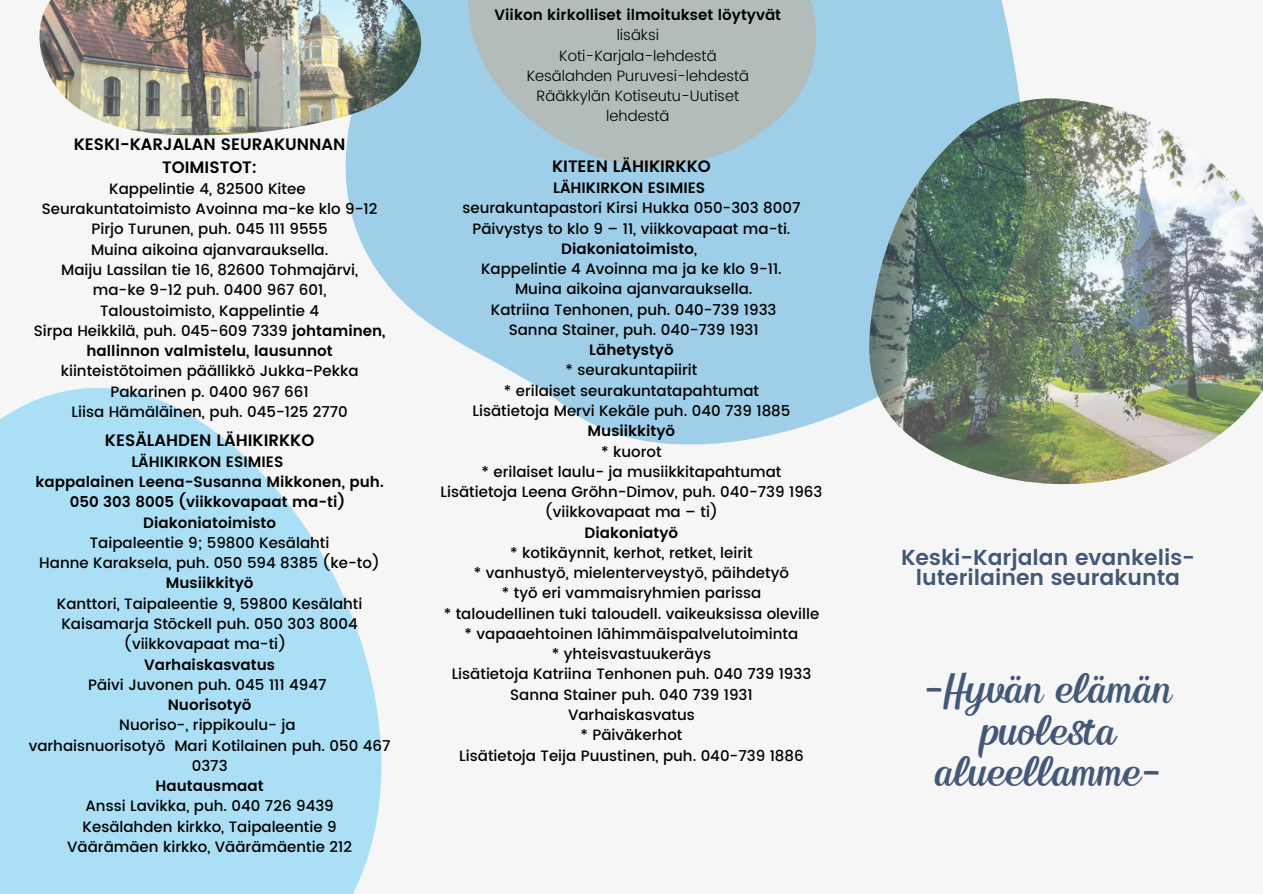
<style>
.page{position:relative;width:1263px;height:894px;background:#fff}
.page>*{position:absolute;margin:0;border:0;box-sizing:border-box;transform-origin:0 0}
.t1{font:42.75px/41.7px "Kingsman";color:#435777;text-align:center}
.t2{font:600 21.75px/20.2px "Poppins";color:#435777;text-align:center}
.t3{font:600 16.5px/22.5px "Poppins";color:#000;text-align:center}
.t4{font:500 15px/20.2px "Poppins";color:#000;text-align:center}
.t5{font:600 15px/20.2px "Poppins";color:#000;text-align:center}
.t6{font:300 15px/20.2px "Poppins";color:#000;text-align:center}
.s1{font-weight:600}
</style>
<div class="page">
<div style="left:0;top:0;width:1263px;height:893px;background:#f6f6f6"></div>
<svg style="left:345px;top:0;width:675px;height:445px;fill:#9fcee8"></svg>
<svg style="left:0;top:375px;width:384px;height:518px;fill:#abdff6"></svg>
<img style="left:868px;top:98px;width:395px;height:386px">
<img style="left:39px;top:0;width:382px;height:136px">
<svg style="left:467px;top:0;width:349px;height:166px;background:#aebfc4"></svg>
<p class="t3" style="left:74px;top:133px;width:273px">KESKI-KARJALAN SEURAKUNNAN<br>TOIMISTOT:</p>
<p class="t4" style="left:34px;top:179px;width:353px">Kappelintie 4, 82500 Kitee<br>Seurakuntatoimisto Avoinna ma-ke klo 9-12<br>Pirjo Turunen, puh. 045 111 9555<br>Muina aikoina ajanvarauksella.<br>Maiju Lassilan tie 16, 82600 Tohmajärvi, ma-ke 9-12 puh. 0400 967 601, Taloustoimisto, Kappelintie 4<br>Sirpa Heikkilä, puh. 045-609 7339 <span class="s1">johtaminen, hallinnon valmistelu, lausunnot</span></p>
<p class="t4" style="left:61px;top:361px;width:299px">kiinteistötoimen päällikkö Jukka-Pekka<br>Pakarinen p. 0400 967 661<br>Liisa Hämäläinen, puh. 045-125 2770</p>
<p class="t3" style="left:105px;top:429px;width:211px">KESÄLAHDEN LÄHIKIRKKO</p>
<p class="t5" style="left:36px;top:452px;width:350px">LÄHIKIRKON ESIMIES<br>kappalainen Leena-Susanna Mikkonen, puh.<br>050 303 8005 (viikkovapaat ma-ti)<br>Diakoniatoimisto</p>
<p class="t4" style="left:39px;top:532px;width:342px">Taipaleentie 9; 59800 Kesälahti<br>Hanne Karaksela, puh. 050 594 8385 (ke-to)</p>
<p class="t5" style="left:166px;top:573px;width:89px">Musiikkityö</p>
<p class="t4" style="left:57px;top:593px;width:307px">Kanttori, Taipaleentie 9, 59800 Kesälahti</p>
<p class="t4" style="left:61px;top:613px;width:298px">Kaisamarja Stöckell puh. 050 303 8004</p>
<p class="t4" style="left:124px;top:634px;width:164px">(viikkovapaat ma-ti)</p>
<p class="t5" style="left:144px;top:654px;width:132px">Varhaiskasvatus</p>
<p class="t4" style="left:88px;top:674px;width:240px">Päivi Juvonen puh. 045 111 4947</p>
<p class="t5" style="left:168px;top:695px;width:85px">Nuorisotyö</p>
<p class="t4" style="left:29px;top:715px;width:363px">Nuoriso-, rippikoulu- ja<br>varhaisnuorisotyö Mari Kotilainen puh. 050 467<br>0373</p>
<p class="t5" style="left:156px;top:776px;width:110px">Hautausmaat</p>
<p class="t4" style="left:67px;top:796px;width:286px">Anssi Lavikka, puh. 040 726 9439<br>Kesälahden kirkko, Taipaleentie 9<br>Väärämäen kirkko, Väärämäentie 212</p>
<p class="t5" style="left:495px;top:5px;width:288px">Viikon kirkolliset ilmoitukset löytyvät</p>
<p class="t6" style="left:527px;top:25px;width:224px">lisäksi<br>Koti-Karjala-lehdestä<br>Kesälahden Puruvesi-lehdestä<br>Rääkkylän Kotiseutu-Uutiset lehdestä</p>
<p class="t3" style="left:552px;top:155px;width:160px">KITEEN LÄHIKIRKKO</p>
<p class="t5" style="left:553px;top:178px;width:154px">LÄHIKIRKON ESIMIES</p>
<p class="t4" style="left:462px;top:198px;width:340px">seurakuntapastori Kirsi Hukka 050-303 8007<br>Päivystys to klo 9 – 11, viikkovapaat ma-ti.<br><span class="s1">Diakoniatoimisto</span>,<br>Kappelintie 4 Avoinna ma ja ke klo 9-11.<br>Muina aikoina ajanvarauksella.<br>Katriina Tenhonen, puh. 040-739 1933<br>Sanna Stainer, puh. 040-739 1931</p>
<p class="t5" style="left:589px;top:340px;width:86px">Lähetystyö</p>
<p class="t4" style="left:472px;top:360px;width:319px">* seurakuntapiirit<br>* erilaiset seurakuntatapahtumat<br>Lisätietoja Mervi Kekäle puh. 040 739 1885</p>
<p class="t5" style="left:588px;top:421px;width:89px">Musiikkityö</p>
<p class="t4" style="left:440px;top:441px;width:383px">* kuorot<br>* erilaiset laulu- ja musiikkitapahtumat<br>Lisätietoja Leena Gröhn-Dimov, puh. 040-739 1963 (viikkovapaat ma – ti)</p>
<p class="t5" style="left:585px;top:522px;width:95px">Diakoniatyö</p>
<p class="t4" style="left:444px;top:542px;width:377px">* kotikäynnit, kerhot, retket, leirit<br>* vanhustyö, mielenterveystyö, päihdetyö<br>* työ eri vammaisryhmien parissa<br>* taloudellinen tuki taloudell. vaikeuksissa oleville * vapaaehtoinen lähimmäispalvelutoiminta<br>* yhteisvastuukeräys<br>Lisätietoja Katriina Tenhonen puh. 040 739 1933<br>Sanna Stainer puh. 040 739 1931<br>Varhaiskasvatus<br>* Päiväkerhot<br>Lisätietoja Teija Puustinen, puh. 040-739 1886</p>
<h2 class="t2" style="left:901px;top:547px;width:295px">Keski-Karjalan evankelis&shy;luterilainen seurakunta</h2>
<h1 class="t1" style="left:924px;top:670px;width:249px">-Hyvän elämän puolesta alueellamme-</h1>
</div>
